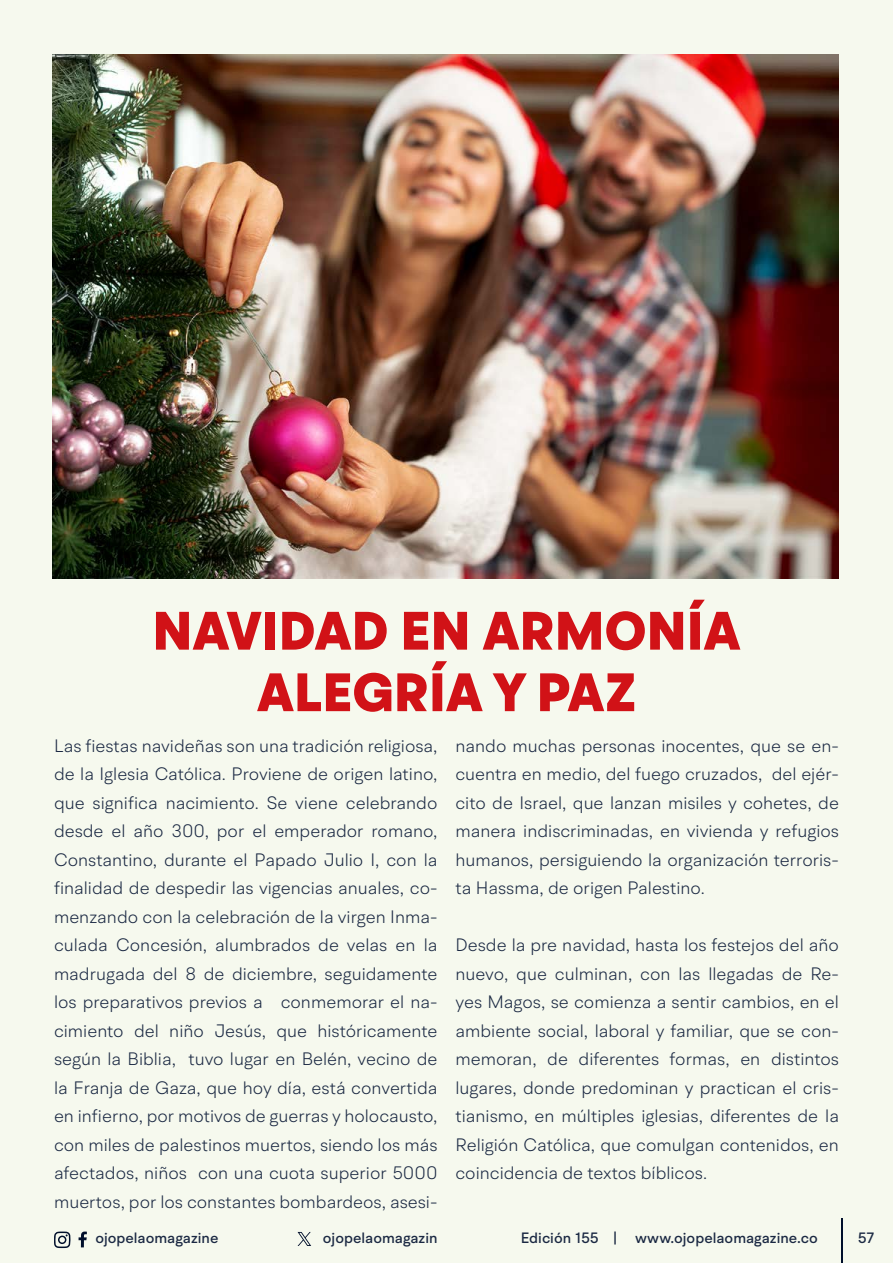
<style>
.page{position:relative;width:893px;height:1263px;background:#f6f9ee}
.page>*{position:absolute;margin:0;border:0;box-sizing:border-box;transform-origin:0 0}
.t1{font:900 54px/61.5px "BR Hendrix";color:#d11217;text-align:center}
.t2{font:300 18px/28.5px "BR Hendrix";color:#1b2943;text-align:justify}
.t3{font:500 15px "BR Hendrix";color:#1b2943}
</style>
<div class="page">
<svg style="left:79px;top:1231px;width:8px;height:16px"></svg>
<svg style="left:54px;top:1231px;width:17px;height:17px"></svg>
<hr style="left:841px;top:1219px;width:1px;height:44px;background:#000f2b">
<svg style="left:298px;top:1232px;width:13px;height:14px"></svg>
<img style="left:52px;top:54px;width:787px;height:525px">
<h1 class="t1" style="left:152px;top:601px;width:590px">NAVIDAD EN ARMONÍA<br>ALEGRÍA Y PAZ</h1>
<p class="t2" style="left:54px;top:731px;width:385px">Las fiestas navideñas son una tradición religiosa, de la Iglesia Católica. Proviene de origen latino, que significa nacimiento. Se viene celebrando desde el año 300, por el emperador romano, Constantino, durante el Papado Julio I, con la finalidad de despedir las vigencias anuales, co&shy;menzando con la celebración de la virgen Inma&shy;culada Concesión, alumbrados de velas en la madrugada del 8 de diciembre, seguidamente los preparativos previos a conmemorar el na&shy;cimiento del niño Jesús, que históricamente según la Biblia, tuvo lugar en Belén, vecino de la Franja de Gaza, que hoy día, está convertida en infierno, por motivos de guerras y holocausto, con miles de palestinos muertos, siendo los más afectados, niños con una cuota superior 5000 muertos, por los constantes bombardeos, asesi-</p>
<p class="t2" style="left:455px;top:731px;width:385px">nando muchas personas inocentes, que se en&shy;cuentra en medio, del fuego cruzados, del ejér&shy;cito de Israel, que lanzan misiles y cohetes, de manera indiscriminadas, en vivienda y refugios humanos, persiguiendo la organización terroris&shy;ta Hassma, de origen Palestino.</p>
<p class="t2" style="left:455px;top:930px;width:385px">Desde la pre navidad, hasta los festejos del año nuevo, que culminan, con las llegadas de Re&shy;yes Magos, se comienza a sentir cambios, en el ambiente social, laboral y familiar, que se con&shy;memoran, de diferentes formas, en distintos lugares, donde predominan y practican el cris&shy;tianismo, en múltiples iglesias, diferentes de la Religión Católica, que comulgan contenidos, en coincidencia de textos bíblicos.</p>
<p class="t3" style="left:95px;top:1229px;width:125px">ojopelaomagazine</p>
<p class="t3" style="left:323px;top:1229px;width:116px">ojopelaomagazin</p>
<p class="t3" style="left:521px;top:1229px;width:299px">Edición 155 | www.ojopelaomagazine.co</p>
<p class="t3" style="left:858px;top:1229px;width:18px">57</p>
</div>
